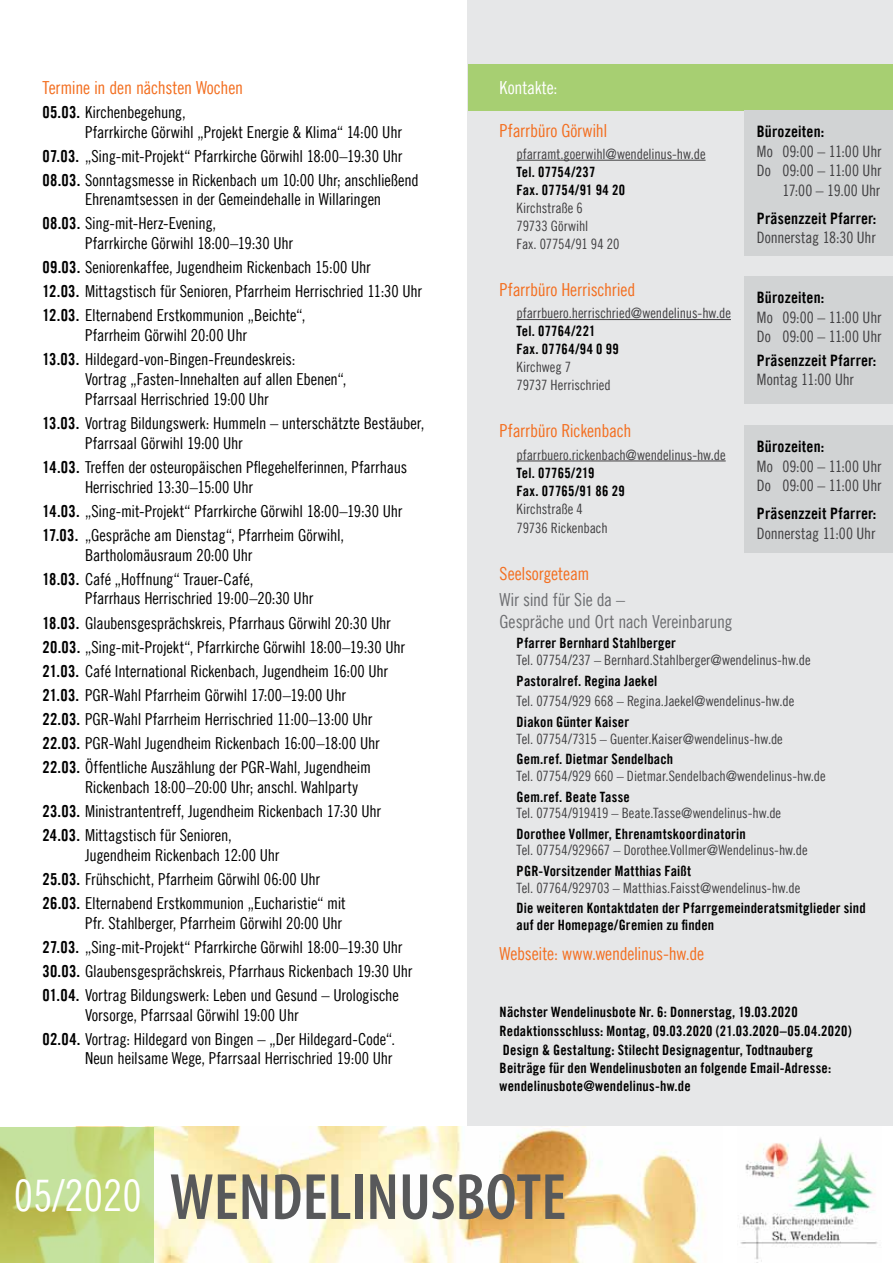
<style>
.page{position:relative;width:893px;height:1263px;background:#fff}
.page>*{position:absolute;margin:0;border:0;box-sizing:border-box;transform-origin:0 0}
.t1{font:600 condensed 66px "Myriad Pro";color:#58595b}
.t2{font:18px "Trade Gothic LT Com Cn 18";letter-spacing:-.015em;color:#f36f21}
.t3{font:18px/21.6px "Trade Gothic LT Com Cn 18";letter-spacing:-.02em;color:#6d6e71}
.t4{font:18px "Trade Gothic LT Com Cn 18";letter-spacing:-.01em;color:#fff}
.t5{font:16.5px/24px "Trade Gothic LT Com Cn 18";letter-spacing:-.01em;color:#000}
.t6{font:15.75px/19.5px "Trade Gothic LT Com Cn 18";letter-spacing:-.005em;color:#414042}
.t7{font:15.75px "Trade Gothic LT Com Bd Cn 20";letter-spacing:.01em;color:#000}
.t8{font:14.25px/18.5px "Trade Gothic LT Com Bd Cn 20";letter-spacing:.015em;color:#000}
.t9{font:14.25px/18px "Trade Gothic LT Com Cn 18";letter-spacing:-.005em;color:#414042}
.s1{font-family:"Trade Gothic LT Com Bd Cn 20"}
.s2{font-family:"Trade Gothic LT Com Cn 18";font-weight:400;font-stretch:normal;font-size:43.5px;color:#fff}
</style>
<div class="page">
<div style="left:468px;top:0;width:425px;height:1229px;background:#e6e7e8"></div>
<div style="left:468px;top:64px;width:425px;height:47px;background:#a7cf72"></div>
<hr style="left:517px;top:160px;width:189px;height:1px;background:#414042">
<hr style="left:517px;top:319px;width:214px;height:1px;background:#414042">
<hr style="left:517px;top:461px;width:209px;height:1px;background:#414042">
<div style="left:744px;top:111px;width:149px;height:145px;background:#d1d3d4"></div>
<div style="left:744px;top:276px;width:149px;height:128px;background:#d1d3d4"></div>
<div style="left:744px;top:425px;width:149px;height:128px;background:#d1d3d4"></div>
<hr style="left:892px;top:0;width:1px;height:412px;background:#f36f21">
<img style="left:153px;top:1127px;width:570px;height:136px">
<svg style="left:0;top:1127px;width:153px;height:136px;background:#c1d580"></svg>
<div style="left:723px;top:1127px;width:170px;height:136px;background:#fff"></div>
<img style="left:739px;top:1137px;width:139px;height:126px">
<p class="t2" style="left:43px;top:77px;width:202px">Termine in den nächsten Wochen</p>
<p class="t5" style="left:85px;top:102px;width:318px;line-height:19.8px;text-indent:-43px"><span class="s1">05.03.</span> Kirchenbegehung,<br>Pfarrkirche Görwihl „Projekt Energie &amp; Klima“ 14:00 Uhr</p>
<p class="t5" style="left:43px;top:143px;width:378px"><span class="s1">07.03.</span> „Sing-mit-Projekt“ Pfarrkirche Görwihl 18:00–19:30 Uhr<br><span class="s1">08.03.</span> Sonntagsmesse in Rickenbach um 10:00 Uhr; anschließend</p>
<p class="t5" style="left:43px;top:187px;width:340px;text-indent:43px">Ehrenamtsessen in der Gemeindehalle in Willaringen<br><span class="s1">08.03.</span> Sing-mit-Herz-Evening,</p>
<p class="t5" style="left:43px;top:231px;width:381px;text-indent:43px">Pfarrkirche Görwihl 18:00–19:30 Uhr<br><span class="s1">09.03.</span> Seniorenkaffee, Jugendheim Rickenbach 15:00 Uhr<br><span class="s1">12.03.</span> Mittagstisch für Senioren, Pfarrheim Herrischried 11:30 Uhr <span class="s1">12.03.</span> Elternabend Erstkommunion „Beichte“,</p>
<p class="t5" style="left:43px;top:323px;width:254px;text-align:center">Pfarrheim Görwihl 20:00 Uhr<br><span class="s1">13.03.</span> Hildegard-von-Bingen-Freundeskreis:</p>
<p class="t5" style="left:85px;top:369px;width:263px;line-height:19.8px">Vortrag „Fasten-Innehalten auf allen Ebenen“,<br>Pfarrsaal Herrischried 19:00 Uhr</p>
<p class="t5" style="left:85px;top:413px;width:341px;line-height:19.8px;text-indent:-43px"><span class="s1">13.03.</span> Vortrag Bildungswerk: Hummeln – unterschätzte Bestäuber,<br>Pfarrsaal Görwihl 19:00 Uhr</p>
<p class="t5" style="left:85px;top:457px;width:324px;line-height:19.8px;text-indent:-43px"><span class="s1">14.03.</span> Treffen der osteuropäischen Pflegehelferinnen, Pfarrhaus<br>Herrischried 13:30–15:00 Uhr</p>
<p class="t5" style="left:43px;top:499px;width:361px"><span class="s1">14.03.</span> „Sing-mit-Projekt“ Pfarrkirche Görwihl 18:00–19:30 Uhr<br><span class="s1">17.03.</span> „Gespräche am Dienstag“, Pfarrheim Görwihl,</p>
<p class="t5" style="left:43px;top:542px;width:212px;text-align:right">Bartholomäusraum 20:00 Uhr<br><span class="s1">18.03.</span> Café „Hoffnung“ Trauer-Café,</p>
<p class="t5" style="left:43px;top:586px;width:364px;text-indent:43px">Pfarrhaus Herrischried 19:00–20:30 Uhr<br><span class="s1">18.03.</span> Glaubensgesprächskreis, Pfarrhaus Görwihl 20:30 Uhr <span class="s1">20.03.</span> „Sing-mit-Projekt“, Pfarrkirche Görwihl 18:00–19:30 Uhr <span class="s1">21.03.</span> Café International Rickenbach, Jugendheim 16:00 Uhr <span class="s1">21.03.</span> PGR-Wahl Pfarrheim Görwihl 17:00–19:00 Uhr<br><span class="s1">22.03.</span> PGR-Wahl Pfarrheim Herrischried 11:00–13:00 Uhr <span class="s1">22.03.</span> PGR-Wahl Jugendheim Rickenbach 16:00–18:00 Uhr <span class="s1">22.03.</span> Öffentliche Auszählung der PGR-Wahl, Jugendheim</p>
<p class="t5" style="left:43px;top:775px;width:340px;text-indent:43px">Rickenbach 18:00–20:00 Uhr; anschl. Wahlparty<br><span class="s1">23.03.</span> Ministrantentreff, Jugendheim Rickenbach 17:30 Uhr<br><span class="s1">24.03.</span> Mittagstisch für Senioren,</p>
<p class="t5" style="left:43px;top:842px;width:305px;text-indent:43px">Jugendheim Rickenbach 12:00 Uhr<br><span class="s1">25.03.</span> Frühschicht, Pfarrheim Görwihl 06:00 Uhr<br><span class="s1">26.03.</span> Elternabend Erstkommunion „Eucharistie“ mit</p>
<p class="t5" style="left:43px;top:910px;width:371px;text-indent:43px">Pfr. Stahlberger, Pfarrheim Görwihl 20:00 Uhr<br><span class="s1">27.03.</span> „Sing-mit-Projekt“ Pfarrkirche Görwihl 18:00–19:30 Uhr <span class="s1">30.03.</span> Glaubensgesprächskreis, Pfarrhaus Rickenbach 19:30 Uhr <span class="s1">01.04.</span> Vortrag Bildungswerk: Leben und Gesund – Urologische</p>
<p class="t5" style="left:43px;top:1002px;width:354px;text-indent:43px">Vorsorge, Pfarrsaal Görwihl 19:00 Uhr<br><span class="s1">02.04.</span> Vortrag: Hildegard von Bingen – „Der Hildegard-Code“.</p>
<p class="t5" style="left:85px;top:1046px;width:309px">Neun heilsame Wege, Pfarrsaal Herrischried 19:00 Uhr</p>
<p class="t4" style="left:500px;top:77px;width:59px">Kontakte:</p>
<p class="t2" style="left:500px;top:119px;width:109px">Pfarrbüro Görwihl</p>
<p class="t9" style="left:517px;top:145px;width:190px">pfarramt.goerwihl@wendelinus-hw.de</p>
<p class="t8" style="left:517px;top:163px;width:110px;line-height:18px">Tel. 07754/237<br>Fax. 07754/91 94 20</p>
<p class="t9" style="left:517px;top:199px;width:104px">Kirchstraße 6<br>79733 Görwihl<br>Fax. 07754/91 94 20</p>
<p class="t2" style="left:500px;top:279px;width:137px">Pfarrbüro Herrischried</p>
<p class="t9" style="left:517px;top:304px;width:216px">pfarrbuero.herrischried@wendelinus-hw.de</p>
<p class="t8" style="left:517px;top:322px;width:104px;line-height:18px">Tel. 07764/221<br>Fax. 07764/94 0 99</p>
<p class="t9" style="left:517px;top:358px;width:96px">Kirchweg 7<br>79737 Herrischried</p>
<p class="t2" style="left:500px;top:420px;width:133px">Pfarrbüro Rickenbach</p>
<p class="t9" style="left:517px;top:445px;width:211px">pfarrbuero.rickenbach@wendelinus-hw.de</p>
<p class="t8" style="left:517px;top:463px;width:110px;line-height:18px">Tel. 07765/219<br>Fax. 07765/91 86 29</p>
<p class="t9" style="left:517px;top:498px;width:93px;line-height:19.5px">Kirchstraße 4<br>79736 Rickenbach</p>
<p class="t2" style="left:500px;top:563px;width:91px">Seelsorgeteam</p>
<p class="t3" style="left:500px;top:589px;width:234px">Wir sind für Sie da –<br>Gespräche und Ort nach Vereinbarung</p>
<p class="t8" style="left:517px;top:634px;width:161px">Pfarrer Bernhard Stahlberger</p>
<p class="t9" style="left:517px;top:651px;width:295px">Tel. 07754/237 – Bernhard.Stahlberger@wendelinus-hw.de</p>
<p class="t8" style="left:517px;top:671px;width:142px">Pastoralref. Regina Jaekel</p>
<p class="t9" style="left:517px;top:692px;width:279px">Tel. 07754/929 668 – Regina.Jaekel@wendelinus-hw.de</p>
<p class="t8" style="left:517px;top:713px;width:114px">Diakon Günter Kaiser</p>
<p class="t9" style="left:517px;top:729px;width:268px">Tel. 07754/7315 – Guenter.Kaiser@wendelinus-hw.de</p>
<p class="t8" style="left:517px;top:750px;width:158px">Gem.ref. Dietmar Sendelbach</p>
<p class="t9" style="left:517px;top:767px;width:311px">Tel. 07754/929 660 – Dietmar.Sendelbach@wendelinus-hw.de</p>
<p class="t8" style="left:517px;top:787px;width:115px">Gem.ref. Beate Tasse</p>
<p class="t9" style="left:517px;top:804px;width:266px">Tel. 07754/919419 – Beate.Tasse@wendelinus-hw.de</p>
<p class="t8" style="left:517px;top:824px;width:231px">Dorothee Vollmer, Ehrenamtskoordinatorin</p>
<p class="t9" style="left:517px;top:841px;width:292px">Tel. 07754/929667 – Dorothee.Vollmer@Wendelinus-hw.de</p>
<p class="t8" style="left:517px;top:862px;width:176px">PGR-Vorsitzender Matthias Faißt</p>
<p class="t9" style="left:517px;top:878px;width:285px">Tel. 07764/929703 – Matthias.Faisst@wendelinus-hw.de</p>
<p class="t8" style="left:517px;top:900px;width:351px;line-height:16.5px">Die weiteren Kontaktdaten der Pfarrgemeinderatsmitglieder sind auf der Homepage/Gremien zu finden</p>
<p class="t2" style="left:500px;top:943px;width:206px">Webseite: www.wendelinus-hw.de</p>
<p class="t7" style="left:757px;top:122px;width:69px">Bürozeiten:</p>
<p class="t6" style="left:757px;top:141px;width:126px;text-align:right">Mo 09:00 – 11:00 Uhr<br>Do 09:00 – 11:00 Uhr<br>17:00 – 19.00 Uhr</p>
<p class="t7" style="left:757px;top:209px;width:121px">Präsenzzeit Pfarrer:</p>
<p class="t6" style="left:757px;top:228px;width:120px">Donnerstag 18:30 Uhr</p>
<p class="t7" style="left:757px;top:288px;width:69px">Bürozeiten:</p>
<p class="t6" style="left:757px;top:307px;width:126px">Mo 09:00 – 11:00 Uhr<br>Do 09:00 – 11:00 Uhr</p>
<p class="t7" style="left:757px;top:351px;width:121px">Präsenzzeit Pfarrer:</p>
<p class="t6" style="left:757px;top:370px;width:99px">Montag 11:00 Uhr</p>
<p class="t7" style="left:757px;top:437px;width:69px">Bürozeiten:</p>
<p class="t6" style="left:757px;top:456px;width:126px">Mo 09:00 – 11:00 Uhr<br>Do 09:00 – 11:00 Uhr</p>
<p class="t7" style="left:757px;top:504px;width:121px">Präsenzzeit Pfarrer:</p>
<p class="t6" style="left:757px;top:523px;width:120px">Donnerstag 11:00 Uhr</p>
<p class="t8" style="left:500px;top:1003px;width:354px">Nächster Wendelinusbote Nr. 6: Donnerstag, 19.03.2020<br>Redaktionsschluss: Montag, 09.03.2020 (21.03.2020–05.04.2020)<br>Design &amp; Gestaltung: Stilecht Designagentur, Todtnauberg Beiträge für den Wendelinusboten an folgende Email-Adresse: wendelinusbote@wendelinus-hw.de</p>
<h1 class="t1" style="left:14px;top:1156px;width:554px"><span class="s2">05/2020</span> WENDELINUSBOTE</h1>
</div>
